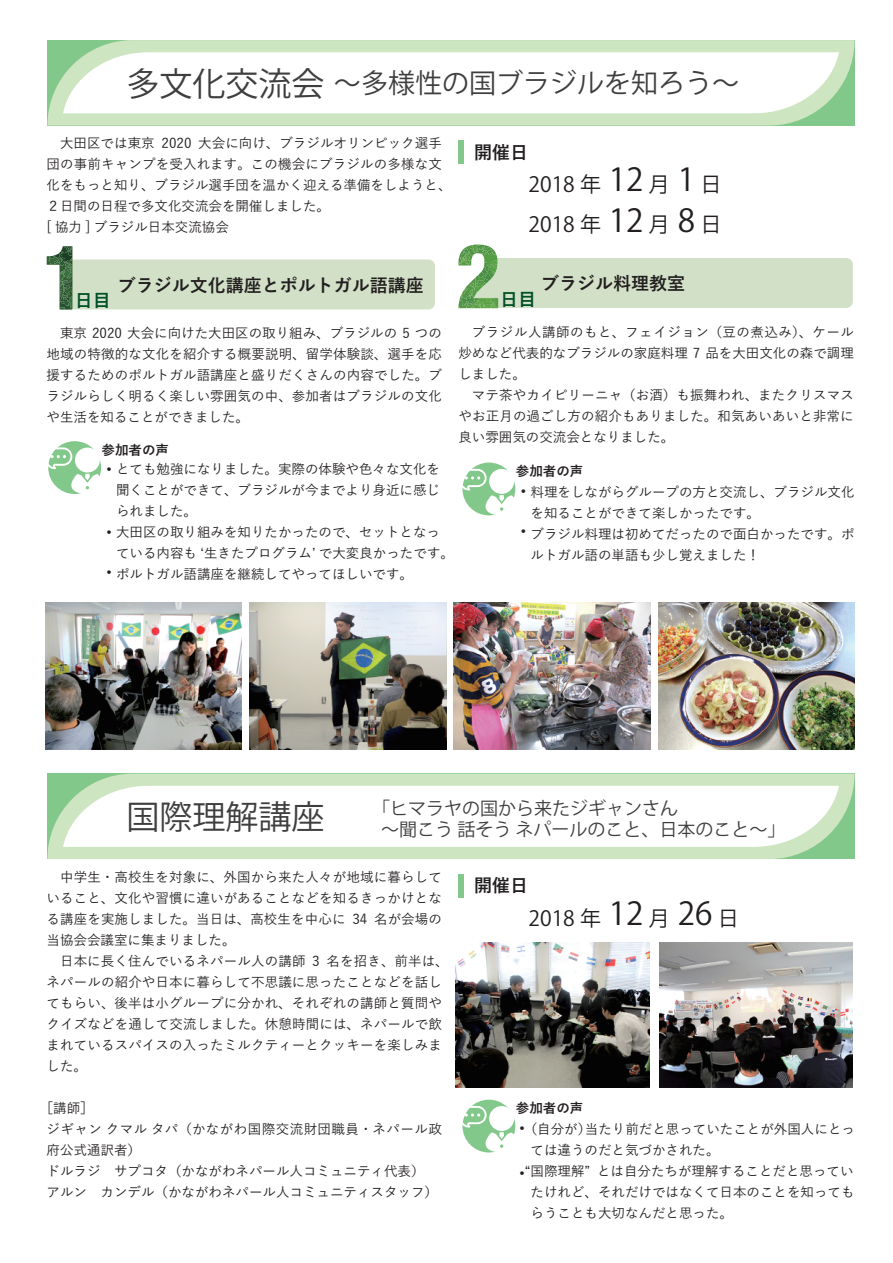
<style>
.page{position:relative;width:893px;height:1263px;background:#fff}
.page>*{position:absolute;margin:0;border:0;box-sizing:border-box;transform-origin:0 0}
.t1{font:33px "Koz Go Pr 6 N Bold 90 ms RKSJ H";color:#3e3e3f}
.t2{font:27px "Koz Go Pr 6 N Bold 90 ms RKSJ H";color:#3e3e3f}
.t3{font:21px/40.5px "Koz Min Pr 6 N Heavy 90 ms RKSJ H";color:#231f20}
.t4{font:18px/21px "Koz Go Pr 6 N Bold 90 ms RKSJ H";color:#3e3e3f}
.t5{font:700 18px "Yu Gothic";color:#231f20}
.t6{font:700 18px "Yu Gothic";color:#005029}
.t7{font:500 13.5px/21px "Yu Gothic";color:#231f20}
.t8{font:700 13.5px "Yu Gothic";color:#231f20}
.s1{font-size:33px}
.s2{font-size:31.5px}
</style>
<div class="page">
<div style="left:68px;top:259px;width:367px;height:50px;background:#d1e0c6;border-radius:6px"></div>
<div style="left:48px;top:441px;width:53px;height:53px;background:#83c88b;border-radius:50%"></div>
<svg style="left:48px;top:447px;width:53px;height:47px"></svg>
<div style="left:462px;top:463px;width:53px;height:52px;background:#83c88b;border-radius:50%"></div>
<svg style="left:462px;top:469px;width:54px;height:46px"></svg>
<svg style="left:47px;top:246px;width:26px;height:64px"></svg>
<svg style="left:458px;top:244px;width:395px;height:64px"></svg>
<div style="left:458px;top:140px;width:6px;height:24px;background:#83c88b"></div>
<div style="left:458px;top:874px;width:6px;height:23px;background:#83c88b"></div>
<img style="left:45px;top:602px;width:197px;height:147px">
<img style="left:250px;top:602px;width:196px;height:147px">
<img style="left:456px;top:942px;width:194px;height:145px">
<img style="left:659px;top:942px;width:194px;height:146px">
<svg style="left:47px;top:40px;width:807px;height:86px;background:#c3e1ba"></svg>
<svg style="left:63px;top:52px;width:776px;height:61px"></svg>
<svg style="left:47px;top:774px;width:807px;height:85px;background:#c4e1ba"></svg>
<svg style="left:63px;top:786px;width:776px;height:61px"></svg>
<div style="left:462px;top:1100px;width:53px;height:52px;background:#83c88b;border-radius:50%"></div>
<svg style="left:462px;top:1106px;width:54px;height:46px"></svg>
<img style="left:454px;top:602px;width:196px;height:147px">
<img style="left:658px;top:602px;width:196px;height:147px">
<h2 class="t2" style="left:127px;top:68px;width:614px"><span class="s1">多文化交流会</span>～多様性の国ブラジルを知ろう～</h2>
<p class="t7" style="left:47px;top:131px;width:407px">　大田区では東京 2020 大会に向け、ブラジルオリンピック選手団の事前キャンプを受入れます。この機会にブラジルの多様な文化をもっと知り、ブラジル選手団を温かく迎える準備をしようと、<br>２日間の日程で多文化交流会を開催しました。<br>[ 協力 ] ブラジル日本交流協会</p>
<h3 class="t5" style="left:474px;top:142px;width:55px">開催日</h3>
<h3 class="t3" style="left:528px;top:164px;width:194px">2018年 <span class="s2">12</span>月 <span class="s2">1</span>日<br>2018年 <span class="s2">12</span>月 <span class="s2">8</span>日</h3>
<h3 class="t5" style="left:118px;top:275px;width:308px">ブラジル文化講座とポルトガル語講座</h3>
<h3 class="t5" style="left:541px;top:274px;width:145px">ブラジル料理教室</h3>
<h3 class="t6" style="left:75px;top:290px;width:37px">日目</h3>
<h3 class="t6" style="left:500px;top:289px;width:37px">日目</h3>
<p class="t7" style="left:47px;top:321px;width:397px;text-align:justify">　東京 2020 大会に向けた大田区の取り組み、ブラジルの 5 つの地域の特徴的な文化を紹介する概要説明、留学体験談、選手を応援するためのポルトガル語講座と盛りだくさんの内容でした。ブラジルらしく明るく楽しい雰囲気の中、参加者はブラジルの文化や生活を知ることができました。</p>
<p class="t8" style="left:102px;top:442px;width:69px">参加者の声</p>
<p class="t7" style="left:116px;top:457px;width:339px">とても勉強になりました。実際の体験や色々な文化を聞くことができて、ブラジルが今までより身近に感じられました。<br>大田区の取り組みを知りたかったので、セットとなっている内容も ʻ生きたプログラムʼ で大変良かったです。ポルトガル語講座を継続してやってほしいです。</p>
<h3 class="t5" style="left:100px;top:459px;width:19px">・</h3>
<h3 class="t5" style="left:100px;top:522px;width:19px">・</h3>
<h3 class="t5" style="left:100px;top:563px;width:19px">・</h3>
<p class="t7" style="left:458px;top:319px;width:397px">　ブラジル人講師のもと、フェイジョン（豆の煮込み）、ケール炒めなど代表的なブラジルの家庭料理 7 品を大田文化の森で調理しました。<br>　マテ茶やカイピリーニャ（お酒）も振舞われ、またクリスマスやお正月の過ごし方の紹介もありました。和気あいあいと非常に良い雰囲気の交流会となりました。</p>
<p class="t8" style="left:516px;top:463px;width:69px">参加者の声</p>
<p class="t7" style="left:530px;top:479px;width:326px">料理をしながらグループの方と交流し、ブラジル文化を知ることができて楽しかったです。<br>ブラジル料理は初めてだったので面白かったです。ポルトガル語の単語も少し覚えました！</p>
<h3 class="t5" style="left:515px;top:481px;width:19px">・</h3>
<h3 class="t5" style="left:515px;top:521px;width:19px">・</h3>
<h1 class="t1" style="left:127px;top:798px;width:200px">国際理解講座</h1>
<h3 class="t4" style="left:381px;top:798px;width:406px;text-indent:-9px">「ヒマラヤの国から来たジギャンさん<br>～聞こう 話そう ネパールのこと、日本のこと～」</h3>
<p class="t7" style="left:47px;top:864px;width:404px">　中学生・高校生を対象に、外国から来た人々が地域に暮らしていること、文化や習慣に違いがあることなどを知るきっかけとなる講座を実施しました。当日は、高校生を中心に 34 名が会場の当協会会議室に集まりました。<br>　日本に長く住んでいるネパール人の講師 3 名を招き、前半は、ネパールの紹介や日本に暮らして不思議に思ったことなどを話してもらい、後半は小グループに分かれ、それぞれの講師と質問やクイズなどを通して交流しました。休憩時間には、ネパールで飲まれているスパイスの入ったミルクティーとクッキーを楽しみました。</p>
<p class="t7" style="left:47px;top:1095px;width:397px;text-indent:-7px">［講師］　<br>ジギャン クマル タパ（かながわ国際交流財団職員・ネパール政府公式通訳者）<br>ドルラジ　サプコタ（かながわネパール人コミュニティ代表）<br>アルン　カンデル（かながわネパール人コミュニティスタッフ）</p>
<h3 class="t5" style="left:474px;top:875px;width:55px">開催日</h3>
<h3 class="t3" style="left:528px;top:898px;width:212px">2018 年 <span class="s2">12</span> 月 <span class="s2">26</span> 日</h3>
<p class="t8" style="left:516px;top:1100px;width:69px">参加者の声</p>
<h3 class="t5" style="left:513px;top:1118px;width:19px">・</h3>
<p class="t7" style="left:524px;top:1116px;width:333px">（自分が）当たり前だと思っていたことが外国人にとっ</p>
<p class="t7" style="left:530px;top:1137px;width:190px">ては違うのだと気づかされた。</p>
<p class="t7" style="left:525px;top:1158px;width:330px">“国際理解” とは自分たちが理解することだと思ってい</p>
<p class="t7" style="left:530px;top:1179px;width:326px">たけれど、それだけではなくて日本のことを知っても</p>
<p class="t7" style="left:530px;top:1200px;width:204px">らうことも大切なんだと思った。</p>
<h3 class="t5" style="left:513px;top:1163px;width:19px">・</h3>
</div>
